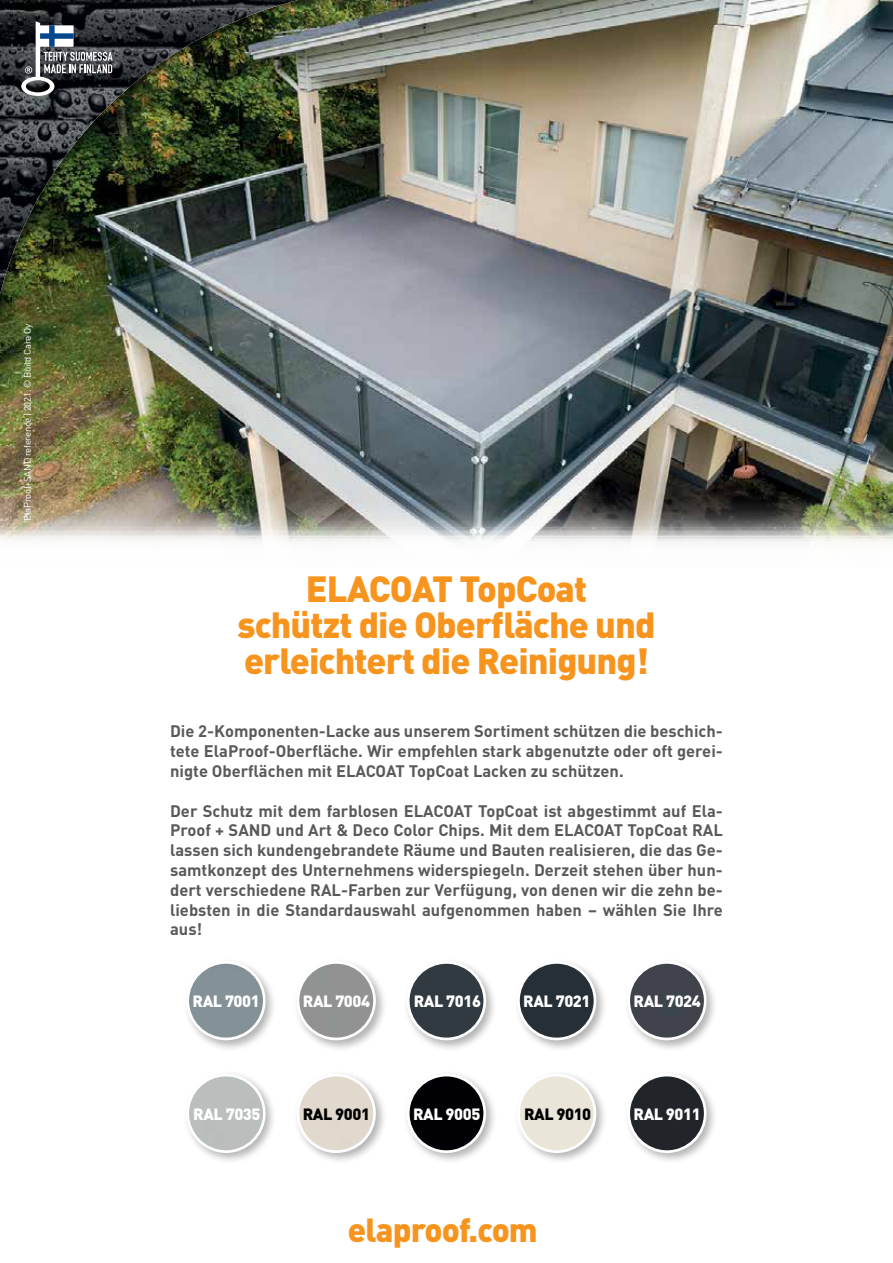
<style>
.page{position:relative;width:893px;height:1263px;background:#fff}
.page>*{position:absolute;margin:0;border:0;box-sizing:border-box;transform-origin:0 0}
.t1{font:900 36px/36px "DINOT";letter-spacing:-.025em;color:#f7941e;text-align:center}
.t2{font:900 33px "DINOT";letter-spacing:-.025em;color:#f7941e}
.t3{font:700 16.5px/19.8px "DINOT";color:#58595b;text-align:justify}
.t4{font:900 16.2px "DINOT";letter-spacing:-.025em;color:#fff}
.t5{font:900 16.2px "DINOT";letter-spacing:-.025em;color:#000}
.t6{font:9.45px "DINOT";letter-spacing:-.025em;color:#fff}
</style>
<div class="page">
<img style="left:0;top:0;width:893px;height:542px">
<div style="left:0;top:0;width:403px;height:391px;background:#000;opacity:.5"></div>
<img style="left:0;top:0;width:395px;height:382px">
<img style="left:0;top:0;width:298px;height:295px">
<svg style="left:21px;top:21px;width:92px;height:75px"></svg>
<div style="left:514px;top:1070px;width:94px;height:94px;background:#000;opacity:.3"></div>
<div style="left:518px;top:1075px;width:77px;height:77px;background:#e9e5d9;border-radius:38px"></div>
<div style="left:517px;top:1074px;width:79px;height:79px;border:3px solid #fff;border-radius:50%"></div>
<div style="left:404px;top:1070px;width:94px;height:94px;background:#000;opacity:.3"></div>
<div style="left:408px;top:1075px;width:77px;height:77px;background:#000005;border-radius:38px"></div>
<div style="left:407px;top:1074px;width:79px;height:79px;border:3px solid #fff;border-radius:50%"></div>
<div style="left:293px;top:1070px;width:94px;height:94px;background:#000;opacity:.3"></div>
<div style="left:298px;top:1075px;width:76px;height:77px;background:#e1d9ce;border-radius:38px"></div>
<div style="left:297px;top:1074px;width:79px;height:79px;border:3px solid #fff;border-radius:50%"></div>
<div style="left:183px;top:1070px;width:94px;height:94px;background:#000;opacity:.3"></div>
<div style="left:188px;top:1075px;width:76px;height:77px;background:#babebd;border-radius:38px"></div>
<div style="left:186px;top:1074px;width:80px;height:79px;border:3px solid #fff;border-radius:50%"></div>
<div style="left:624px;top:1070px;width:94px;height:94px;background:#000;opacity:.3"></div>
<div style="left:629px;top:1075px;width:76px;height:77px;background:#212429;border-radius:38px"></div>
<div style="left:627px;top:1074px;width:80px;height:79px;border:3px solid #fff;border-radius:50%"></div>
<div style="left:624px;top:958px;width:94px;height:94px;background:#000;opacity:.3"></div>
<div style="left:629px;top:962px;width:76px;height:77px;background:#40434c;border-radius:38px"></div>
<div style="left:627px;top:961px;width:80px;height:79px;border:3px solid #fff;border-radius:50%"></div>
<div style="left:514px;top:958px;width:94px;height:94px;background:#000;opacity:.3"></div>
<div style="left:518px;top:962px;width:77px;height:77px;background:#262f36;border-radius:38px"></div>
<div style="left:517px;top:961px;width:79px;height:79px;border:3px solid #fff;border-radius:50%"></div>
<div style="left:404px;top:958px;width:94px;height:94px;background:#000;opacity:.3"></div>
<div style="left:408px;top:962px;width:77px;height:77px;background:#313a41;border-radius:38px"></div>
<div style="left:407px;top:961px;width:79px;height:79px;border:3px solid #fff;border-radius:50%"></div>
<div style="left:293px;top:958px;width:94px;height:94px;background:#000;opacity:.3"></div>
<div style="left:298px;top:962px;width:76px;height:77px;background:#929292;border-radius:38px"></div>
<div style="left:297px;top:961px;width:79px;height:79px;border:3px solid #fff;border-radius:50%"></div>
<div style="left:183px;top:958px;width:94px;height:94px;background:#000;opacity:.3"></div>
<div style="left:188px;top:962px;width:76px;height:77px;background:#849197;border-radius:38px"></div>
<div style="left:186px;top:961px;width:80px;height:79px;border:3px solid #fff;border-radius:50%"></div>
<p class="t6" style="left:21px;top:521px;width:198px;rotate:-90deg">ElaProof+SAND reference | 2021. © Build Care Oy</p>
<h1 class="t1" style="left:237px;top:570px;width:420px">ELACOAT TopCoat<br>schützt die Oberfläche und erleichtert die Reinigung!</h1>
<p class="t3" style="left:170px;top:721px;width:554px">Die 2-Komponenten-Lacke aus unserem Sortiment schützen die beschich&shy;tete ElaProof-Oberfläche. Wir empfehlen stark abgenutzte oder oft gerei&shy;nigte Oberflächen mit ELACOAT TopCoat Lacken zu schützen.</p>
<p class="t3" style="left:170px;top:800px;width:554px">Der Schutz mit dem farblosen ELACOAT TopCoat ist abgestimmt auf Ela-Proof + SAND und Art &amp; Deco Color Chips. Mit dem ELACOAT TopCoat RAL lassen sich kundengebrandete Räume und Bauten realisieren, die das Ge&shy;samtkonzept des Unternehmens widerspiegeln. Derzeit stehen über hun&shy;dert verschiedene RAL-Farben zur Verfügung, von denen wir die zehn be&shy;liebsten in die Standardauswahl aufgenommen haben – wählen Sie Ihre aus!</p>
<p class="t4" style="left:193px;top:990px;width:69px">RAL 7001</p>
<p class="t4" style="left:303px;top:990px;width:69px">RAL 7004</p>
<p class="t4" style="left:414px;top:990px;width:69px">RAL 7016</p>
<p class="t4" style="left:523px;top:990px;width:69px">RAL 7021</p>
<p class="t4" style="left:634px;top:990px;width:69px">RAL 7024</p>
<p class="t4" style="left:193px;top:1103px;width:69px">RAL 7035</p>
<p class="t5" style="left:303px;top:1103px;width:69px">RAL 9001</p>
<p class="t4" style="left:413px;top:1103px;width:69px">RAL 9005</p>
<p class="t5" style="left:524px;top:1103px;width:69px">RAL 9010</p>
<p class="t4" style="left:633px;top:1103px;width:69px">RAL 9011</p>
<h2 class="t2" style="left:348px;top:1207px;width:192px">elaproof.com</h2>
</div>
